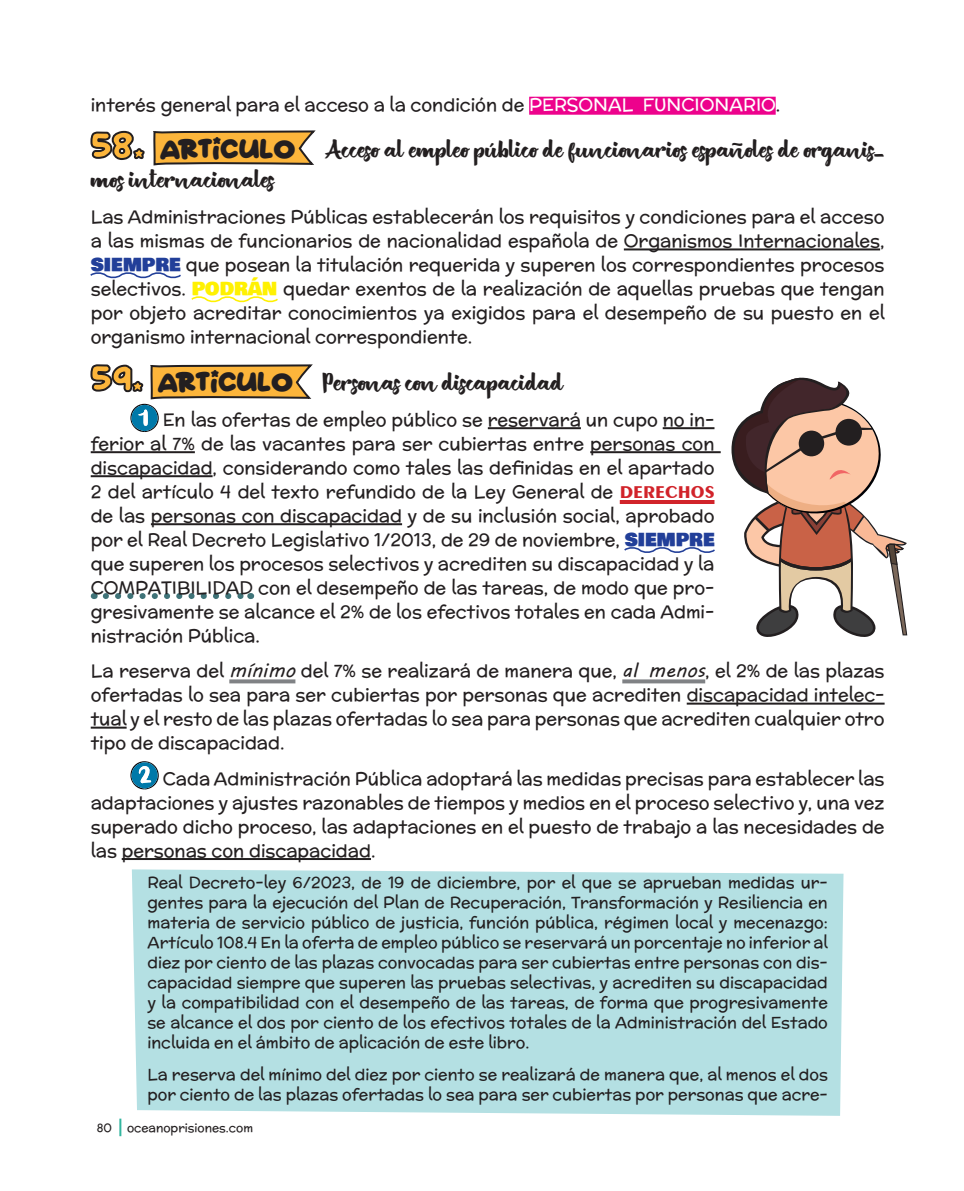
<style>
.page{position:relative;width:964px;height:1191px;background:#fff}
.page>*{position:absolute;margin:0;border:0;box-sizing:border-box;transform-origin:0 0}
.t1{font:20px/30px "British Script";color:#231f20}
.t2{font:18px/24px "Mc Laren";color:#231f20;text-align:justify}
.t3{font:16px/20px "Mc Laren";color:#231f20;text-align:justify}
.t4{font:12px "Mc Laren";color:#231f20}
.s1{color:#fff}
.s2{font-family:"Starborn";font-size:30px;color:#fcb53b}
.s3{font-family:"Starborn";font-size:24px}
.s4{font-family:"Bowlby One SC";color:#223f99}
.s5{font-family:"Bowlby One SC";color:#fff101}
.s6{font-family:"Exotic 350 BT";font-weight:700;color:#d1232a}
.s7{font-family:"MV Boli";font-size:20px}
</style>
<div class="page">
<svg style="left:119px;top:1118px;width:2px;height:18px"></svg>
<div style="left:132px;top:869px;width:711px;height:246px;background:#b4e0e3"></div>
<svg style="left:153px;top:130px;width:163px;height:36px;background:#dfa94e"></svg>
<div style="left:529px;top:97px;width:247px;height:18px;background:#ed028c"></div>
<hr style="left:624px;top:248px;width:256px;height:2px;background:#231f20">
<hr style="left:488px;top:427px;width:93px;height:2px;background:#231f20">
<hr style="left:91px;top:451px;width:104px;height:2px;background:#231f20">
<hr style="left:590px;top:451px;width:131px;height:2px;background:#231f20">
<hr style="left:91px;top:475px;width:122px;height:2px;background:#231f20">
<hr style="left:620px;top:500px;width:94px;height:4px;background:#d1232a">
<hr style="left:151px;top:523px;width:251px;height:2px;background:#231f20">
<svg style="left:106px;top:593px;width:138px;height:6px"></svg>
<svg style="left:229px;top:679px;width:66px;height:4px"></svg>
<svg style="left:622px;top:679px;width:83px;height:4px"></svg>
<hr style="left:687px;top:702px;width:197px;height:2px;background:#231f20">
<hr style="left:91px;top:726px;width:36px;height:2px;background:#231f20">
<hr style="left:122px;top:858px;width:249px;height:2px;background:#231f20">
<svg style="left:130px;top:761px;width:29px;height:29px"></svg>
<svg style="left:90px;top:272px;width:223px;height:160px"></svg>
<svg style="left:622px;top:377px;width:285px;height:260px"></svg>
<p class="t2" style="left:91px;top:92px;width:691px">interés general para el acceso a la condición de <span class="s1">PERSONAL FUNCIONARIO</span>.</p>
<p class="t1" style="left:91px;top:136px;width:795px"><span class="s2">58.</span> <span class="s3">ARTICULO</span> Acceso al empleo público de funcionarios españoles de organis&shy;mos internacionales</p>
<p class="t2" style="left:91px;top:205px;width:795px">Las Administraciones Públicas establecerán los requisitos y condiciones para el acceso a las mismas de funcionarios de nacionalidad española de Organismos Internacionales, <span class="s4">SIEMPRE</span> que posean la titulación requerida y superen los correspondientes procesos selectivos. <span class="s5">PODRÁN</span> quedar exentos de la realización de aquellas pruebas que tengan por objeto acreditar conocimientos ya exigidos para el desempeño de su puesto en el organismo internacional correspondiente.</p>
<p class="t1" style="left:91px;top:369px;width:474px"><span class="s2">59.</span> <span class="s3">ARTICULO</span> Personas con discapacidad</p>
<p class="t2" style="left:91px;top:407px;width:625px;text-indent:72px">En las ofertas de empleo público se reservará un cupo no in&shy;ferior al 7% de las vacantes para ser cubiertas entre personas con discapacidad, considerando como tales las definidas en el apartado 2 del artículo 4 del texto refundido de la Ley General de <span class="s6">DERECHOS </span>de las personas con discapacidad y de su inclusión social, aprobado por el Real Decreto Legislativo 1/2013, de 29 de noviembre, <span class="s4">SIEMPRE </span>que superen los procesos selectivos y acrediten su discapacidad y la COMPATIBILIDAD con el desempeño de las tareas, de modo que pro&shy;gresivamente se alcance el 2% de los efectivos totales en cada Admi&shy;nistración Pública.</p>
<p class="t2" style="left:91px;top:659px;width:795px">La reserva del <span class="s7">mínimo</span> del 7% se realizará de manera que, <span class="s7">al menos</span>, el 2% de las plazas ofertadas lo sea para ser cubiertas por personas que acrediten discapacidad intelec&shy;tual y el resto de las plazas ofertadas lo sea para personas que acrediten cualquier otro tipo de discapacidad.</p>
<p class="t2" style="left:91px;top:766px;width:795px;text-indent:72px">Cada Administración Pública adoptará las medidas precisas para establecer las adaptaciones y ajustes razonables de tiempos y medios en el proceso selectivo y, una vez superado dicho proceso, las adaptaciones en el puesto de trabajo a las necesidades de las personas con discapacidad.</p>
<p class="t3" style="left:147px;top:872px;width:682px">Real Decreto-ley 6/2023, de 19 de diciembre, por el que se aprueban medidas ur&shy;gentes para la ejecución del Plan de Recuperación, Transformación y Resiliencia en materia de servicio público de justicia, función pública, régimen local y mecenazgo:<br>Artículo 108.4 En la oferta de empleo público se reservará un porcentaje no inferior al diez por ciento de las plazas convocadas para ser cubiertas entre personas con dis&shy;capacidad siempre que superen las pruebas selectivas, y acrediten su discapacidad y la compatibilidad con el desempeño de las tareas, de forma que progresivamente se alcance el dos por ciento de los efectivos totales de la Administración del Estado incluida en el ámbito de aplicación de este libro.</p>
<p class="t3" style="left:147px;top:1063px;width:682px">La reserva del mínimo del diez por ciento se realizará de manera que, al menos el dos por ciento de las plazas ofertadas lo sea para ser cubiertas por personas que acre-</p>
<p class="t4" style="left:97px;top:1118px;width:17px">80</p>
<p class="t4" style="left:127px;top:1118px;width:128px">oceanoprisiones.com</p>
</div>
